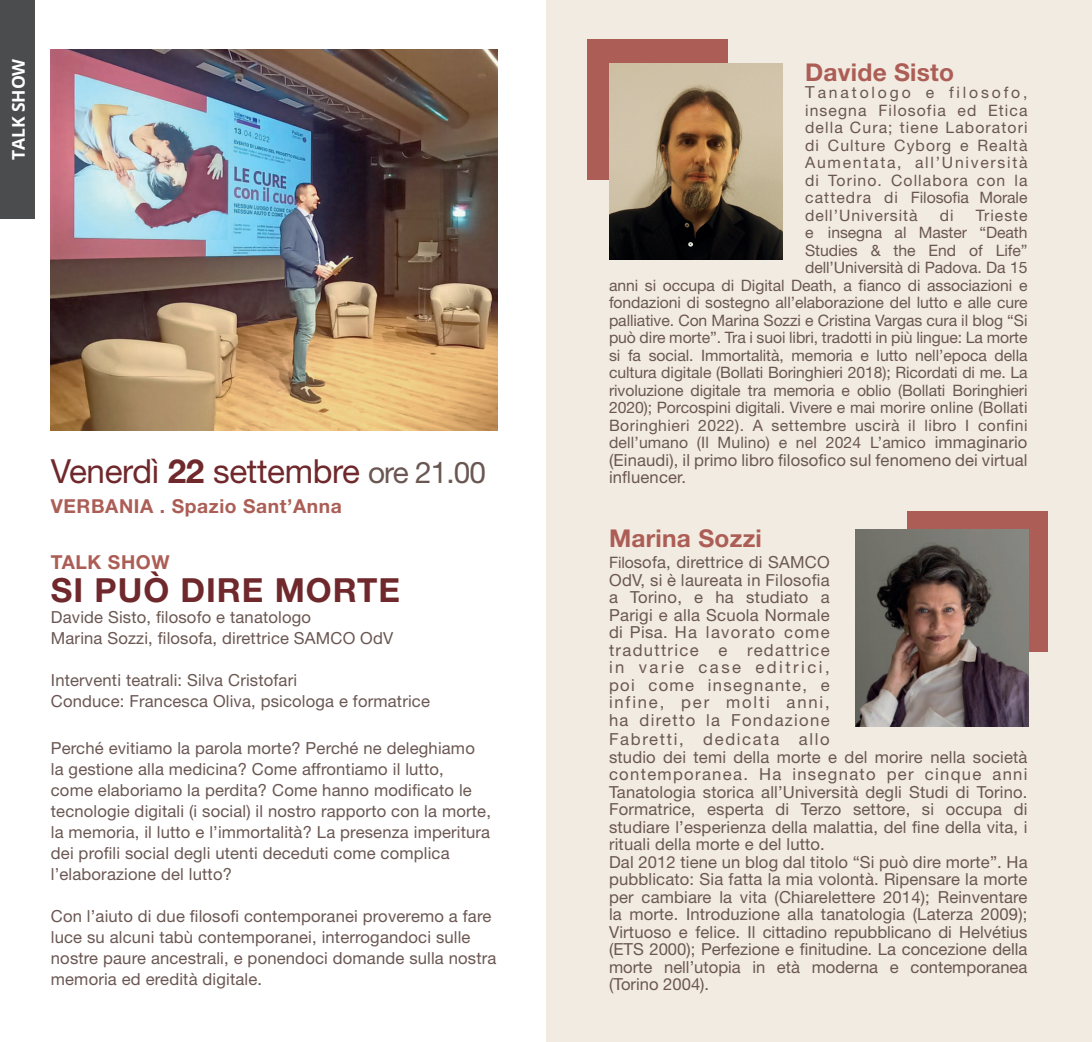
<style>
.page{position:relative;width:1092px;height:1042px;background:#fff}
.page>*{position:absolute;margin:0;border:0;box-sizing:border-box;transform-origin:0 0}
.t1{font:33.25px "Helvetica Neue LT Std";letter-spacing:-.01em;color:#6f282b}
.t2{font:700 33.25px "Helvetica Neue LT Std";letter-spacing:.03em;color:#6f282b}
.t3{font:700 24.5px "Helvetica Neue LT Std";letter-spacing:.01em;color:#ac5e56}
.t4{font:700 19.25px "Helvetica Neue LT Std";letter-spacing:.03em;color:#ac5e56}
.t5{font:17.5px "Open Sans";letter-spacing:-.01em;color:#fff}
.t6{font:16.62px/17.5px "Helvetica Neue LT Std";letter-spacing:.01em;color:#6a5752}
.t7{font:15.75px/17.5px "Helvetica Neue LT Std";letter-spacing:-.005em;color:#6a5752;text-align:justify}
.s1{font-weight:700}
.s2{font-size:29.75px;color:#6a5752}
.s3{font-size:16.62px}
.s4{font-size:15.75px}
</style>
<div class="page">
<div style="left:546px;top:0;width:545px;height:1042px;background:#f2ebe1"></div>
<div style="left:907px;top:511px;width:140px;height:140px;background:#ac5e56"></div>
<div style="left:587px;top:39px;width:140px;height:140px;background:#ac5e56"></div>
<img style="left:609px;top:63px;width:173px;height:197px">
<img style="left:51px;top:50px;width:446px;height:381px">
<div style="left:0;top:0;width:35px;height:218px;background:#4b4c4d"></div>
<img style="left:855px;top:530px;width:173px;height:196px">
<p class="t5" style="left:6px;top:160px;width:102px;rotate:-90deg">TALK SHOW</p>
<h1 class="t1" style="left:51px;top:451px;width:436px">Venerdì <span class="s1">22</span> settembre <span class="s2">ore 21.00</span></h1>
<p class="t4" style="left:51px;top:494px;width:292px">VERBANIA . Spazio Sant’Anna</p>
<p class="t4" style="left:51px;top:550px;width:120px">TALK SHOW</p>
<h1 class="t2" style="left:51px;top:569px;width:351px">SI PUÒ DIRE MORTE</h1>
<p class="t6" style="left:51px;top:606px;width:344px;line-height:21px">Davide Sisto, filosofo e tanatologo<br>Marina Sozzi, filosofa, direttrice SAMCO OdV</p>
<p class="t6" style="left:51px;top:669px;width:380px;line-height:21px">Interventi teatrali: Silva Cristofari<br>Conduce: Francesca Oliva, psicologa e formatrice</p>
<p class="t6" style="left:51px;top:737px;width:441px;line-height:21px">Perché evitiamo la parola morte? Perché ne deleghiamo la gestione alla medicina? Come affrontiamo il lutto,<br>come elaboriamo la perdita? Come hanno modificato le tecnologie digitali (i social) il nostro rapporto con la morte, la memoria, il lutto e l’immortalità? La presenza imperitura dei profili social degli utenti deceduti come complica l’elaborazione del lutto?</p>
<p class="t6" style="left:51px;top:905px;width:447px;line-height:21px">Con l’aiuto di due filosofi contemporanei proveremo a fare luce su alcuni tabù contemporanei, interrogandoci sulle nostre paure ancestrali, e ponendoci domande sulla nostra memoria ed eredità digitale.</p>
<h2 class="t3" style="left:805px;top:57px;width:150px">Davide Sisto</h2>
<p class="t7" style="left:805px;top:83px;width:224px"><span class="s3">T</span>anatologo e filosofo, insegna Filosofia ed Etica della Cura; tiene Laboratori di Culture Cyborg e Realtà Aumentata, all’Università di Torino. Collabora con la cattedra di Filosofia Morale dell’Università</p>
<p class="t7" style="left:609px;top:206px;width:420px;text-align:right">Trieste<br>e insegna al Master “Death<br>Studies &amp; the End of Life”<br>dell’Università di Padova. Da 15<br>anni si occupa di Digital Death, a fianco di associazioni e fondazioni di sostegno all’elaborazione del lutto e alle cure palliative. Con Marina Sozzi e Cristina Vargas cura il blog “Si può dire morte”. Tra i suoi libri, tradotti in più lingue: La morte si fa social. Immortalità, memoria e lutto nell’epoca della cultura digitale (Bollati Boringhieri 2018); Ricordati di me. La rivoluzione digitale tra memoria e oblio (Bollati Boringhieri 2020); Porcospini digitali. Vivere e mai morire online (Bollati Boringhieri 2022). A settembre uscirà il libro I confini dell’umano (Il Mulino) e nel 2024 L’amico <span class="s3">immaginario</span></p>
<p class="t6" style="left:609px;top:451px;width:420px">(Einaudi), il primo libro filosofico sul fenomeno dei virtual</p>
<p class="t7" style="left:939px;top:206px;width:15px">di</p>
<p class="t6" style="left:609px;top:468px;width:78px">influencer.</p>
<h2 class="t3" style="left:609px;top:523px;width:154px">Marina Sozzi</h2>
<p class="t6" style="left:609px;top:553px;width:222px;text-align:justify"><span class="s4">Filo</span>sofa, direttrice di SAMCO OdV, si è laureata in Filosofia a Torino, e ha studiato a Parigi e alla Scuola Normale di Pisa. Ha lavorato come traduttrice e redattrice in varie case editrici, poi come insegnante, e infine, per molti anni, ha diretto la Fondazione</p>
<p class="t6" style="left:609px;top:730px;width:420px">Fabretti, dedicata allo<br>studio dei temi della morte e del morire nella società contemporanea. Ha insegnato per cinque anni Tanatologia storica all’Università degli Studi di Torino.<br>Formatrice, esperta di Terzo settore, si occupa di studiare l’esperienza della malattia, del fine della vita, i rituali della morte e del lutto.<br>Dal 2012 tiene un blog dal titolo “Si può dire morte”. Ha pubblicato: Sia fatta la mia volontà. Ripensare la morte per cambiare la vita (Chiarelettere 2014); Reinventare la morte. Introduzione alla tanatologia (Laterza 2009); Virtuoso e felice. Il cittadino repubblicano di Helvétius (ETS 2000); Perfezione e finitudine. La concezione della morte nell’utopia in età moderna e contemporanea (Torino 2004).</p>
</div>
